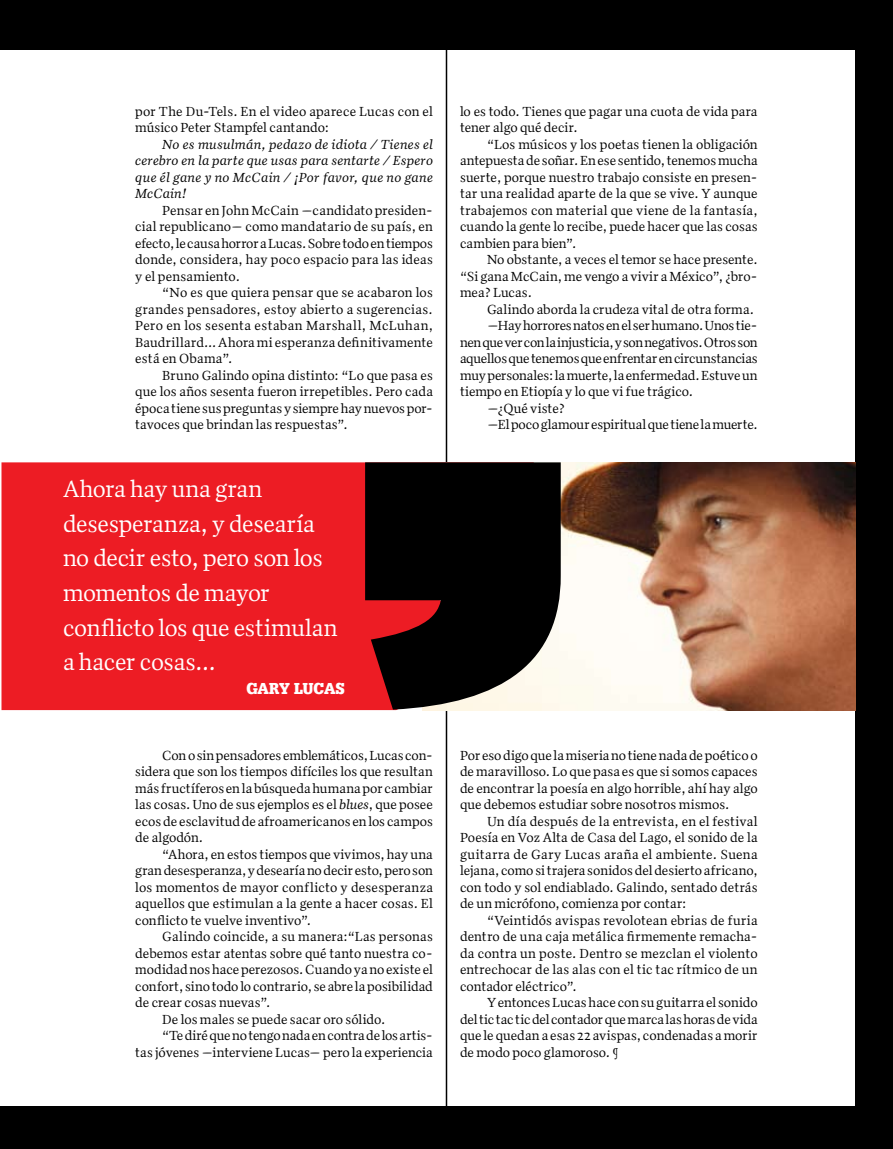
<style>
.page{position:relative;width:893px;height:1149px;background:#fff}
.page>*{position:absolute;margin:0;border:0;box-sizing:border-box;transform-origin:0 0}
.t1{font:24px/34.5px "Quiosco One";letter-spacing:-.015em;color:#fff}
.t2{font:16.5px "URW Egyptienne T Bold Extr Narr";letter-spacing:-.015em;color:#fff}
.t3{font:13.5px/16.5px "Quiosco One";letter-spacing:-.005em;color:#000;text-align:justify}
.t4{font:italic 13.5px/16.5px "Quiosco One";letter-spacing:.015em;color:#000;text-align:justify}
.t5{font:13.5px "Quiosco One";letter-spacing:-.03em;color:#000}
.t6{font:13.5px "Quiosco One";letter-spacing:-.025em;color:#000}
.s1{font-style:italic}
</style>
<div class="page">
<hr style="left:446px;top:50px;width:1px;height:1056px;background:#000">
<div style="left:0;top:0;width:893px;height:50px;background:#000"></div>
<div style="left:0;top:1106px;width:893px;height:42px;background:#000"></div>
<div style="left:856px;top:0;width:37px;height:1122px;background:#000"></div>
<img style="left:534px;top:462px;width:322px;height:248px">
<div style="left:2px;top:462px;width:532px;height:248px;background:#ed1c24"></div>
<svg style="left:365px;top:462px;width:196px;height:247px;background:#261616"></svg>
<p class="t3" style="left:135px;top:102px;width:299px">por The Du-Tels. En el video aparece Lucas con el músico Peter Stampfel cantando:</p>
<p class="t4" style="left:135px;top:135px;width:299px;text-indent:27px">No es musulmán, pedazo de idiota / Tienes el cerebro en la parte que usas para sentarte / Espero que él gane y no McCain / ¡Por favor, que no gane McCain!</p>
<p class="t3" style="left:135px;top:201px;width:299px;text-indent:27px">Pensar en John McCain —candidato presiden&shy;cial republicano— como mandatario de su país, en efecto, le causa horror a Lucas. Sobre todo en tiempos donde, considera, hay poco espacio para las ideas y el pensamiento.</p>
<p class="t3" style="left:135px;top:284px;width:299px;text-indent:27px">“No es que quiera pensar que se acabaron los grandes pensadores, estoy abierto a sugerencias.<br>Pero en los sesenta estaban Marshall, McLuhan, Baudrillard… Ahora mi esperanza definitivamente está en Obama”.</p>
<p class="t3" style="left:135px;top:366px;width:299px;text-indent:27px">Bruno Galindo opina distinto: “Lo que pasa es que los años sesenta fueron irrepetibles. Pero cada época tiene sus preguntas y siempre hay nuevos por&shy;tavoces que brindan las respuestas”.</p>
<h1 class="t1" style="left:63px;top:471px;width:276px">Ahora hay una gran desesperanza, y desearía no decir esto, pero son los momentos de mayor conflicto los que estimulan a hacer cosas...</h1>
<p class="t2" style="left:246px;top:678px;width:23px">GARY</p>
<p class="t2" style="left:294px;top:678px;width:53px">LUCAS</p>
<p class="t3" style="left:135px;top:746px;width:299px;text-indent:27px">Con o sin pensadores emblemáticos, Lucas con&shy;sidera que son los tiempos difíciles los que resultan más fructíferos en la búsqueda humana por cambiar las cosas. Uno de sus ejemplos es el <span class="s1">blues</span>, que posee ecos de esclavitud de afroamericanos en los campos de algodón.</p>
<p class="t3" style="left:135px;top:845px;width:299px;text-indent:27px">“Ahora, en estos tiempos que vivimos, hay una gran desesperanza, y desearía no decir esto, pero son los momentos de mayor conflicto y desesperanza aquellos que estimulan a la gente a hacer cosas. El conflicto te vuelve inventivo”.</p>
<p class="t3" style="left:162px;top:927px;width:272px">Galindo coincide, a su manera:“Las personas</p>
<p class="t3" style="left:135px;top:944px;width:299px">debemos estar atentas sobre qué tanto nuestra co-</p>
<p class="t3" style="left:135px;top:960px;width:299px">modidad nos hace perezosos. Cuando ya no existe el</p>
<p class="t3" style="left:135px;top:977px;width:299px">confort, sino todo lo contrario, se abre la posibilidad</p>
<p class="t3" style="left:135px;top:993px;width:137px">de crear cosas nuevas”.</p>
<p class="t3" style="left:162px;top:1010px;width:224px">De los males se puede sacar oro sólido.</p>
<p class="t3" style="left:162px;top:1026px;width:272px">“Te diré que no tengo nada en contra de los artis-</p>
<p class="t3" style="left:135px;top:1043px;width:299px">tas jóvenes —interviene Lucas— pero la experiencia</p>
<p class="t3" style="left:460px;top:102px;width:299px">lo es todo. Tienes que pagar una cuota de vida para tener algo qué decir.</p>
<p class="t3" style="left:460px;top:135px;width:299px;text-indent:27px">“Los músicos y los poetas tienen la obligación antepuesta de soñar. En ese sentido, tenemos mucha suerte, porque nuestro trabajo consiste en presen&shy;tar una realidad aparte de la que se vive. Y aunque trabajemos con material que viene de la fantasía, cuando la gente lo recibe, puede hacer que las cosas cambien para bien”.</p>
<p class="t3" style="left:460px;top:251px;width:299px;text-indent:27px">No obstante, a veces el temor se hace presente. “Si gana McCain, me vengo a vivir a México”, ¿bro&shy;mea? Lucas.</p>
<p class="t3" style="left:487px;top:300px;width:268px">Galindo aborda la crudeza vital de otra forma.</p>
<p class="t6" style="left:487px;top:317px;width:272px">—Hay horrores natos en el ser humano. Unos tie-</p>
<p class="t5" style="left:460px;top:334px;width:299px">nen que ver con la injusticia, y son negativos. Otros son</p>
<p class="t3" style="left:460px;top:350px;width:299px">aquellos que tenemos que enfrentar en circunstancias</p>
<p class="t3" style="left:460px;top:366px;width:299px">muy personales: la muerte, la enfermedad. Estuve un</p>
<p class="t3" style="left:460px;top:383px;width:235px">tiempo en Etiopía y lo que vi fue trágico.</p>
<p class="t3" style="left:487px;top:399px;width:79px">—¿Qué viste?</p>
<p class="t3" style="left:487px;top:416px;width:272px">—El poco glamour espiritual que tiene la muerte.</p>
<p class="t3" style="left:460px;top:746px;width:299px">Por eso digo que la miseria no tiene nada de poético o de maravilloso. Lo que pasa es que si somos capaces de encontrar la poesía en algo horrible, ahí hay algo que debemos estudiar sobre nosotros mismos.</p>
<p class="t3" style="left:460px;top:812px;width:299px;text-indent:27px">Un día después de la entrevista, en el festival Poesía en Voz Alta de Casa del Lago, el sonido de la guitarra de Gary Lucas araña el ambiente. Suena lejana, como si trajera sonidos del desierto africano, con todo y sol endiablado. Galindo, sentado detrás de un micrófono, comienza por contar:</p>
<p class="t3" style="left:460px;top:911px;width:299px;text-indent:27px">“Veintidós avispas revolotean ebrias de furia dentro de una caja metálica firmemente remacha&shy;da contra un poste. Dentro se mezclan el violento entrechocar de las alas con el tic tac rítmico de un contador eléctrico”.</p>
<p class="t3" style="left:460px;top:993px;width:299px;text-indent:27px">Y entonces Lucas hace con su guitarra el sonido del tic tac tic del contador que marca las horas de vida que le quedan a esas 22 avispas, condenadas a morir de modo poco glamoroso. ¶</p>
</div>
